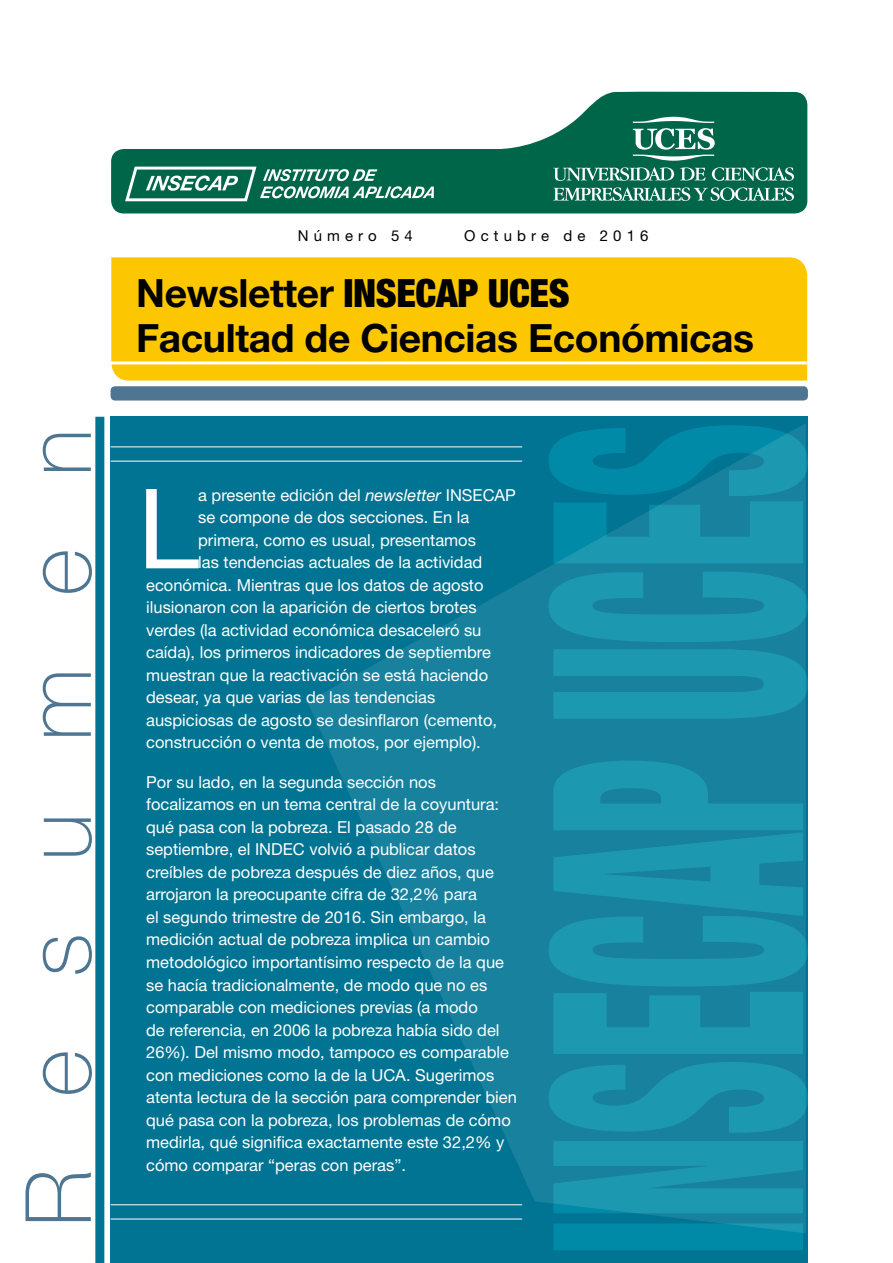
<style>
.page{position:relative;width:893px;height:1263px;background:#fff}
.page>*{position:absolute;margin:0;border:0;box-sizing:border-box;transform-origin:0 0}
.t1{font:111px "Helvetica Neue LT Std";color:#fff}
.t2{font:100 91.5px "Helvetica Neue LT Std";letter-spacing:.79em;color:#4e7692}
.t3{font:700 39px/45px "Helvetica Neue LT Std";letter-spacing:-.01em;color:#000}
.t4{font:16.5px/22.5px "Helvetica Neue LT Std";color:#fff}
.t5{font:15px "Helvetica Neue LT Std";letter-spacing:.34em;color:#000}
.s1{font-weight:900;font-stretch:condensed}
.s2{font-style:italic}
</style>
<div class="page">
<div style="left:111px;top:417px;width:697px;height:846px;background:#007492"></div>
<svg style="left:307px;top:423px;width:499px;height:797px"></svg>
<svg style="left:549px;top:425px;width:259px;height:825px;background:#168da8"></svg>
<svg style="left:111px;top:91px;width:696px;height:122px;fill:#00664a"></svg>
<div style="left:111px;top:257px;width:696px;height:124px;background:#fdc700"></div>
<hr style="left:111px;top:361px;width:697px;height:3px;background:#fff">
<div style="left:111px;top:386px;width:697px;height:14px;background:#4e7692;border-radius:4px"></div>
<hr style="left:111px;top:1204px;width:411px;height:1px;background:#fff">
<hr style="left:111px;top:1219px;width:411px;height:1px;background:#fff">
<hr style="left:111px;top:446px;width:411px;height:1px;background:#fff">
<hr style="left:111px;top:461px;width:411px;height:1px;background:#fff">
<svg style="left:124px;top:158px;width:310px;height:44px;background:#3a8873"></svg>
<svg style="left:553px;top:187px;width:241px;height:14px;background:#549885"></svg>
<svg style="left:553px;top:167px;width:121px;height:14px;background:#579a87"></svg>
<svg style="left:680px;top:167px;width:25px;height:13px"></svg>
<svg style="left:712px;top:167px;width:82px;height:14px"></svg>
<svg style="left:633px;top:117px;width:82px;height:44px"></svg>
<div style="left:95px;top:417px;width:9px;height:846px;background:#007492"></div>
<h2 class="t2" style="left:6px;top:1227px;width:800px;rotate:-90deg">Resumen</h2>
<p class="t5" style="left:298px;top:227px;width:117px">Número 54</p>
<p class="t5" style="left:464px;top:227px;width:186px">Octubre de 2016</p>
<h3 class="t3" style="left:136px;top:270px;width:619px">Newsletter <span class="s1">INSECAP UCES<br></span>Facultad de Ciencias Económicas</h3>
<h1 class="t1" style="left:138px;top:463px;width:63px">L</h1>
<p class="t4" style="left:198px;top:483px;width:319px">a presente edición del <span class="s2">newsletter</span> INSECAP</p>
<p class="t4" style="left:198px;top:506px;width:273px">se compone de dos secciones. En la</p>
<p class="t4" style="left:198px;top:528px;width:279px">primera, como es usual, presentamos</p>
<p class="t4" style="left:198px;top:551px;width:286px">las tendencias actuales de la actividad</p>
<p class="t4" style="left:146px;top:573px;width:339px">económica. Mientras que los datos de agosto</p>
<p class="t4" style="left:146px;top:596px;width:332px">ilusionaron con la aparición de ciertos brotes</p>
<p class="t4" style="left:146px;top:618px;width:337px">verdes (la actividad económica desaceleró su</p>
<p class="t4" style="left:146px;top:641px;width:346px">caída), los primeros indicadores de septiembre</p>
<p class="t4" style="left:146px;top:663px;width:343px">muestran que la reactivación se está haciendo</p>
<p class="t4" style="left:146px;top:686px;width:291px">desear, ya que varias de las tendencias</p>
<p class="t4" style="left:146px;top:708px;width:352px">auspiciosas de agosto se desinflaron (cemento,</p>
<p class="t4" style="left:146px;top:731px;width:336px">construcción o venta de motos, por ejemplo).</p>
<p class="t4" style="left:146px;top:770px;width:372px">Por su lado, en la segunda sección nos focalizamos en un tema central de la coyuntura: qué pasa con la pobreza. El pasado 28 de septiembre, el INDEC volvió a publicar datos creíbles de pobreza después de diez años, que arrojaron la preocupante cifra de 32,2% para<br>el segundo trimestre de 2016. Sin embargo, la medición actual de pobreza implica un cambio metodológico importantísimo respecto de la que se hacía tradicionalmente, de modo que no es comparable con mediciones previas (a modo<br>de referencia, en 2006 la pobreza había sido del 26%). Del mismo modo, tampoco es comparable con mediciones como la de la UCA. Sugerimos atenta lectura de la sección para comprender bien qué pasa con la pobreza, los problemas de cómo medirla, qué significa exactamente este 32,2% y cómo comparar “peras con peras”.</p>
</div>
